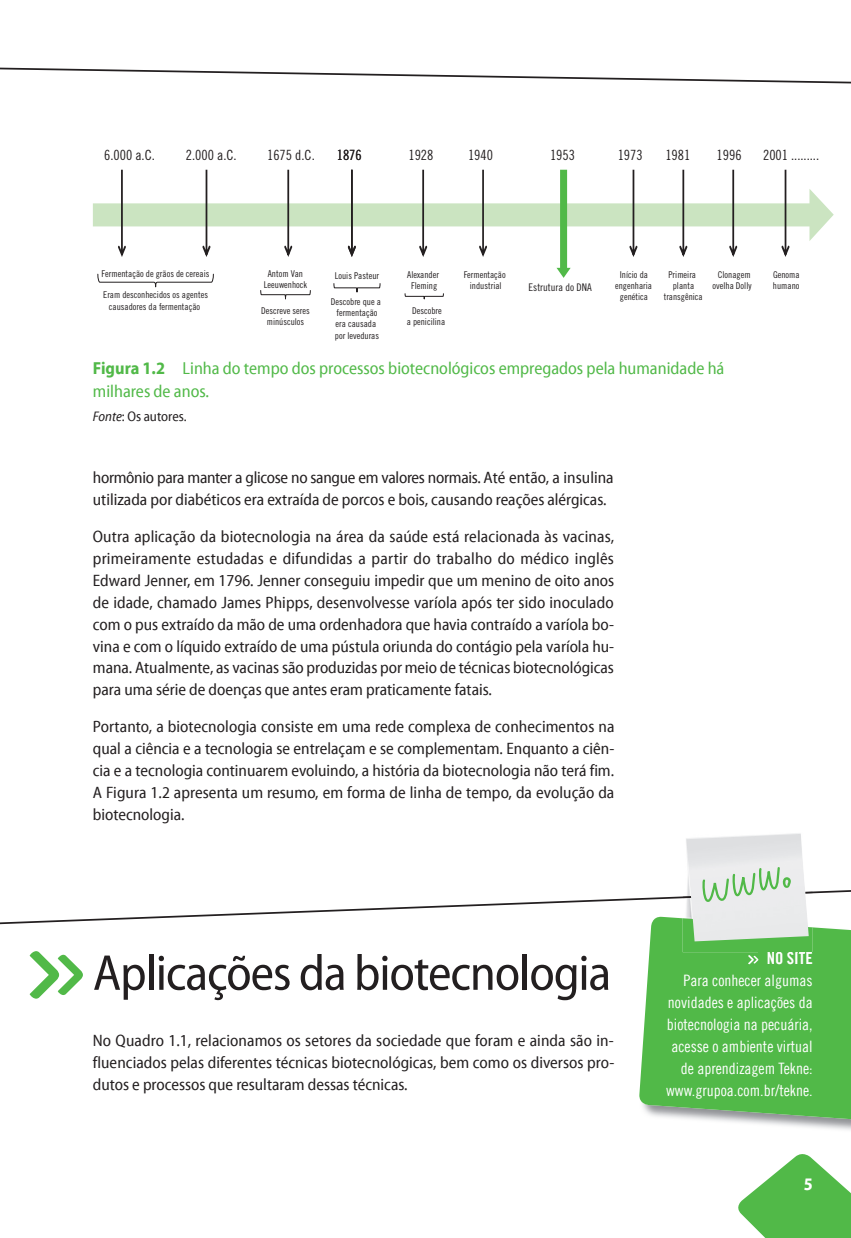
<style>
.page{position:relative;width:851px;height:1238px;background:#fff}
.page>*{position:absolute;margin:0;border:0;box-sizing:border-box;transform-origin:0 0}
.t1{font:semi-condensed 50.75px "Probario";letter-spacing:-.02em;color:#231f20}
.t2{font:semi-condensed 17.5px/22.8px "Probario";color:#51b948}
.t3{font:700 semi-condensed 17.5px "Probario";color:#fff}
.t4{font:semi-condensed 16.62px/21.9px "Probario";color:#231f20;text-align:justify}
.t5{font:16.62px "Caecil Bold Condensed N20";color:#fff}
.t6{font:15.75px/21.9px "Caecil Condensed N18";color:#fff;text-align:right}
.t7{font:14px "Caecil Condensed N18";color:#231f20}
.t8{font:semi-condensed 14px "Probario";color:#231f20}
.t9{font:10.5px "Caecil Condensed N18";color:#231f20}
.t10{font:9.45px/11.2px "Caecil Condensed N18";color:#231f20;text-align:center}
.s1{font-weight:700}
.s2{font-style:italic}
</style>
<div class="page">
<svg style="left:0;top:67px;width:850px;height:17px"></svg>
<svg style="left:30px;top:951px;width:53px;height:47px"></svg>
<svg style="left:639px;top:924px;width:211px;height:201px;background:#60bd58"></svg>
<svg style="left:747px;top:955px;width:11px;height:9px"></svg>
<div style="left:682px;top:924px;width:130px;height:28px;background:#51b948"></div>
<img style="left:758px;top:951px;width:53px;height:1px">
<img style="left:686px;top:833px;width:122px;height:108px">
<svg style="left:0;top:865px;width:850px;height:59px"></svg>
<svg style="left:93px;top:170px;width:740px;height:130px"></svg>
<svg style="left:738px;top:1154px;width:113px;height:84px"></svg>
<p class="t7" style="left:104px;top:146px;width:52px">6.000 a.C.</p>
<p class="t7" style="left:186px;top:146px;width:52px">2.000 a.C.</p>
<p class="t7" style="left:468px;top:146px;width:26px">1940</p>
<p class="t7" style="left:267px;top:146px;width:49px">1675 d.C.</p>
<p class="t7" style="left:408px;top:146px;width:26px">1928</p>
<p class="t7" style="left:337px;top:146px;width:26px">1876</p>
<p class="t7" style="left:550px;top:146px;width:26px">1953</p>
<p class="t7" style="left:617px;top:146px;width:26px">1973</p>
<p class="t7" style="left:665px;top:146px;width:26px">1981</p>
<p class="t7" style="left:716px;top:146px;width:26px">1996</p>
<p class="t7" style="left:763px;top:146px;width:58px">2001 .........</p>
<p class="t10" style="left:264px;top:268px;width:45px">Antom Van<br>Leeuwenhock</p>
<p class="t10" style="left:102px;top:268px;width:109px">Fermentação de grãos de cereais</p>
<p class="t10" style="left:463px;top:268px;width:44px">Fermentação industrial</p>
<p class="t10" style="left:615px;top:269px;width:39px">Início da engenharia</p>
<p class="t10" style="left:407px;top:268px;width:33px">Alexander<br>Fleming</p>
<p class="t10" style="left:335px;top:270px;width:46px">Louis Pasteur</p>
<p class="t10" style="left:331px;top:296px;width:52px">Descobre que a fermentação era causada por leveduras</p>
<p class="t9" style="left:528px;top:280px;width:65px">Estrutura do DNA</p>
<p class="t10" style="left:103px;top:289px;width:106px">Eram desconhecidos os agentes</p>
<p class="t10" style="left:619px;top:291px;width:30px">genética</p>
<p class="t10" style="left:109px;top:300px;width:93px">causadores da fermentação</p>
<p class="t10" style="left:261px;top:304px;width:50px">Descreve seres minúsculos</p>
<p class="t10" style="left:406px;top:304px;width:40px">Descobre<br>a penicilina</p>
<p class="t10" style="left:663px;top:268px;width:41px">Primeira planta transgênica</p>
<p class="t10" style="left:712px;top:268px;width:41px">Clonagem ovelha Dolly</p>
<p class="t2" style="left:93px;top:357px;width:633px"><span class="s1">Figura 1.2</span> Linha do tempo dos processos biotecnológicos empregados pela humanidade há milhares de anos.</p>
<p class="t8" style="left:93px;top:409px;width:95px"><span class="s2">Fonte</span>: Os autores.</p>
<p class="t4" style="left:93px;top:467px;width:522px">hormônio para manter a glicose no sangue em valores normais. Até então, a insulina utilizada por diabéticos era extraída de porcos e bois, causando reações alérgicas.</p>
<p class="t4" style="left:93px;top:526px;width:523px">Outra aplicação da biotecnologia na área da saúde está relacionada às vacinas, primeiramente estudadas e difundidas a partir do trabalho do médico inglês Edward Jenner, em 1796. Jenner conseguiu impedir que um menino de oito anos de idade, chamado James Phipps, desenvolvesse varíola após ter sido inoculado com o pus extraído da mão de uma ordenhadora que havia contraído a varíola bo&shy;vina e com o líquido extraído de uma pústula oriunda do contágio pela varíola hu&shy;mana. Atualmente, as vacinas são produzidas por meio de técnicas biotecnológicas para uma série de doenças que antes eram praticamente fatais.</p>
<p class="t4" style="left:93px;top:716px;width:523px">Portanto, a biotecnologia consiste em uma rede complexa de conhecimentos na qual a ciência e a tecnologia se entrelaçam e se complementam. Enquanto a ciên&shy;cia e a tecnologia continuarem evoluindo, a história da biotecnologia não terá fim.<br>A Figura 1.2 apresenta um resumo, em forma de linha de tempo, da evolução da biotecnologia.</p>
<p class="t10" style="left:772px;top:268px;width:28px;text-align:left">Genoma humano</p>
<p class="t1" style="left:93px;top:945px;width:519px">Aplicações da biotecnologia</p>
<p class="t4" style="left:93px;top:1030px;width:523px">No Quadro 1.1, relacionamos os setores da sociedade que foram e ainda são in&shy;fluenciados pelas diferentes técnicas biotecnológicas, bem como os diversos pro&shy;dutos e processos que resultaram dessas técnicas.</p>
<p class="t5" style="left:766px;top:948px;width:47px">NO SITE</p>
<p class="t6" style="left:666px;top:969px;width:148px">Para conhecer algumas novidades e aplicações da biotecnologia na pecuária, acesse o ambiente virtual de aprendizagem Tekne: www.grupoa.com.br/tekne.</p>
<p class="t3" style="left:803px;top:1173px;width:11px">5</p>
</div>
